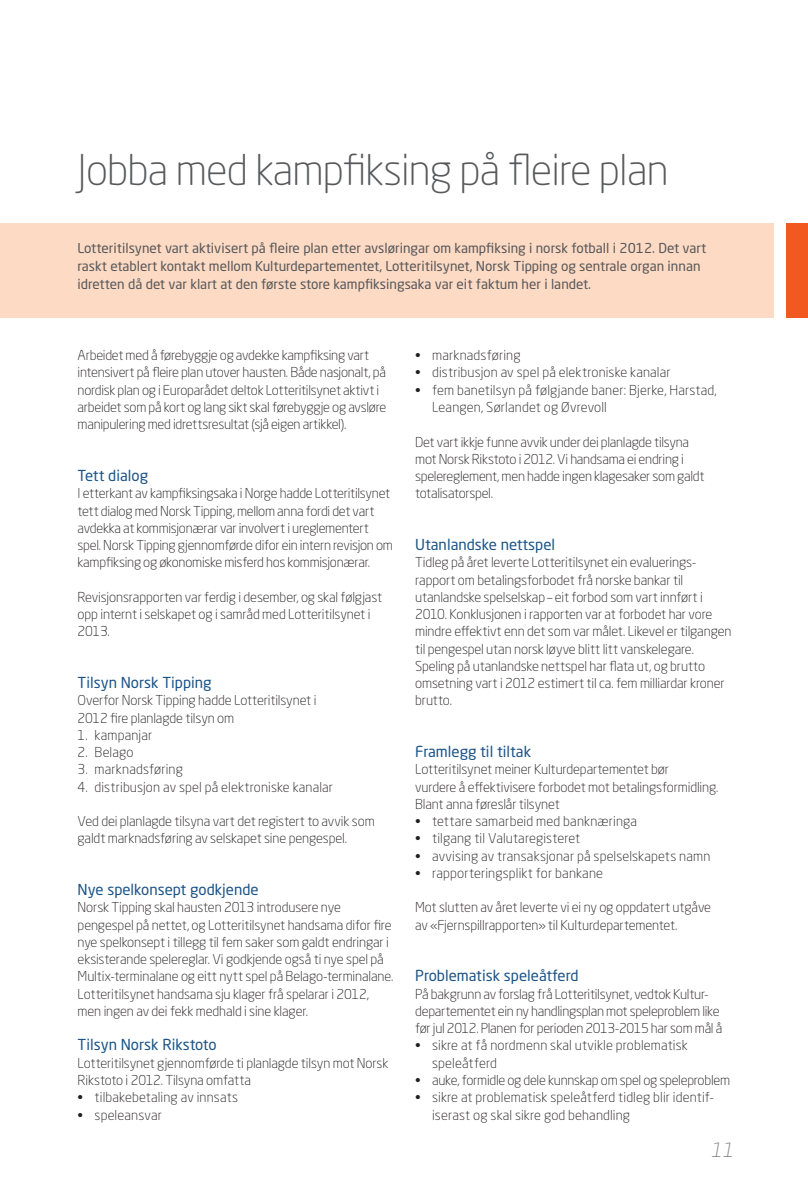
<style>
.page{position:relative;width:808px;height:1191px;background:#fff}
.page>*{position:absolute;margin:0;border:0;box-sizing:border-box;transform-origin:0 0}
.t1{font:300 42px "Neo Sans Std";letter-spacing:-.02em;color:#57585a}
.t2{font:italic 300 19.5px "Neo Sans Std";color:#808285}
.t3{font:15px "Neo Sans Std";color:#1d5487}
.t4{font:300 13.5px/17.2px "Neo Sans Std";letter-spacing:-.01em;color:#231f20}
.t5{font:300 13.5px/17.2px "Neo Sans Std";letter-spacing:.01em;color:#231f20}
.t6{font:13.5px/18px "Neo Sans Std";color:#57585a}
.t7{font:300 13.5px "Neo Sans Std";letter-spacing:.015em;color:#231f20}
</style>
<div class="page">
<div style="left:0;top:223px;width:774px;height:94px;background:#fddac4"></div>
<div style="left:787px;top:223px;width:21px;height:94px;background:#f15921"></div>
<h1 class="t1" style="left:78px;top:145px;width:592px">Jobba med kampfiksing på fleire plan</h1>
<p class="t6" style="left:78px;top:239px;width:630px">Lotteritilsynet vart aktivisert på fleire plan etter avsløringar om kampfiksing i norsk fotball i 2012. Det vart raskt etablert kontakt mellom Kulturdepartementet, Lotteritilsynet, Norsk Tipping og sentrale organ innan idretten då det var klart at den første store kampfiksingsaka var eit faktum her i landet.</p>
<p class="t4" style="left:78px;top:346px;width:310px">Arbeidet med å førebyggje og avdekke kampfiksing vart intensivert på fleire plan utover hausten. Både nasjonalt, på nordisk plan og i Europarådet deltok Lotteritilsynet aktivt i arbeidet som på kort og lang sikt skal førebyggje og avsløre manipulering med idrettsresultat (sjå eigen artikkel).</p>
<p class="t3" style="left:78px;top:466px;width:72px">Tett dialog</p>
<p class="t4" style="left:78px;top:484px;width:317px">I etterkant av kampfiksingsaka i Norge hadde Lotteritilsynet tett dialog med Norsk Tipping, mellom anna fordi det vart avdekka at kommisjonærar var involvert i ureglementert spel. Norsk Tipping gjennomførde difor ein intern revisjon om kampfiksing og økonomiske misferd hos kommisjonærar.</p>
<p class="t4" style="left:78px;top:588px;width:306px">Revisjonsrapporten var ferdig i desember, og skal følgjast opp internt i selskapet og i samråd med Lotteritilsynet i<br>2013.</p>
<p class="t3" style="left:78px;top:673px;width:135px">Tilsyn Norsk Tipping</p>
<p class="t4" style="left:78px;top:691px;width:240px">Overfor Norsk Tipping hadde Lotteritilsynet i<br>2012 fire planlagde tilsyn om</p>
<p class="t7" style="left:78px;top:727px;width:76px">1. kampanjar</p>
<p class="t4" style="left:78px;top:743px;width:57px">2. Belago</p>
<p class="t5" style="left:78px;top:760px;width:107px">3. marknadsføring</p>
<p class="t5" style="left:78px;top:778px;width:257px">4. distribusjon av spel på elektroniske kanalar</p>
<p class="t4" style="left:78px;top:812px;width:299px">Ved dei planlagde tilsyna vart det registert to avvik som galdt marknadsføring av selskapet sine pengespel.</p>
<p class="t3" style="left:78px;top:880px;width:183px">Nye spelkonsept godkjende</p>
<p class="t4" style="left:78px;top:898px;width:317px">Norsk Tipping skal hausten 2013 introdusere nye pengespel på nettet, og Lotteritilsynet handsama difor fire nye spelkonsept i tillegg til fem saker som galdt endringar i eksisterande spelereglar. Vi godkjende også ti nye spel på Multix-terminalane og eitt nytt spel på Belago-terminalane.<br>Lotteritilsynet handsama sju klager frå spelarar i 2012, men ingen av dei fekk medhald i sine klager.</p>
<p class="t3" style="left:78px;top:1035px;width:141px">Tilsyn Norsk Rikstoto</p>
<p class="t4" style="left:78px;top:1054px;width:312px">Lotteritilsynet gjennomførde ti planlagde tilsyn mot Norsk<br>Rikstoto i 2012. Tilsyna omfatta</p>
<p class="t4" style="left:78px;top:1088px;width:162px">• tilbakebetaling av innsats</p>
<p class="t5" style="left:78px;top:1105px;width:86px">• speleansvar</p>
<p class="t5" style="left:415px;top:346px;width:107px">• marknadsføring</p>
<p class="t5" style="left:415px;top:364px;width:257px">• distribusjon av spel på elektroniske kanalar</p>
<p class="t5" style="left:432px;top:381px;width:286px;text-indent:-17px">• fem banetilsyn på følgjande baner: Bjerke, Harstad,<br>Leangen, Sørlandet og Øvrevoll</p>
<p class="t4" style="left:415px;top:433px;width:291px">Det vart ikkje funne avvik under dei planlagde tilsyna mot Norsk Rikstoto i 2012. Vi handsama ei endring i spelereglement, men hadde ingen klagesaker som galdt totalisatorspel.</p>
<p class="t3" style="left:415px;top:535px;width:142px">Utanlandske nettspel</p>
<p class="t4" style="left:415px;top:553px;width:318px">Tidleg på året leverte Lotteritilsynet ein evaluerings&shy;rapport om betalingsforbodet frå norske bankar til utanlandske spelselskap – eit forbod som vart innført i 2010. Konklusjonen i rapporten var at forbodet har vore mindre effektivt enn det som var målet. Likevel er tilgangen til pengespel utan norsk løyve blitt litt vanskelegare.<br>Speling på utanlandske nettspel har flata ut, og brutto omsetning vart i 2012 estimert til ca. fem milliardar kroner brutto.</p>
<p class="t3" style="left:415px;top:742px;width:118px">Framlegg til tiltak</p>
<p class="t4" style="left:415px;top:760px;width:305px">Lotteritilsynet meiner Kulturdepartementet bør<br>vurdere å effektivisere forbodet mot betalingsformidling.<br>Blant anna føreslår tilsynet</p>
<p class="t7" style="left:415px;top:813px;width:223px">• tettare samarbeid med banknæringa</p>
<p class="t4" style="left:415px;top:829px;width:167px">• tilgang til Valutaregisteret</p>
<p class="t5" style="left:415px;top:847px;width:297px">• avvising av transaksjonar på spelselskapets namn</p>
<p class="t7" style="left:415px;top:865px;width:189px">• rapporteringsplikt for bankane</p>
<p class="t4" style="left:415px;top:898px;width:297px">Mot slutten av året leverte vi ei ny og oppdatert utgåve av «Fjernspillrapporten» til Kulturdepartementet.</p>
<p class="t3" style="left:415px;top:966px;width:165px">Problematisk speleåtferd</p>
<p class="t4" style="left:415px;top:985px;width:309px">På bakgrunn av forslag frå Lotteritilsynet, vedtok Kultur&shy;departementet ein ny handlingsplan mot speleproblem like før jul 2012. Planen for perioden 2013-2015 har som mål å</p>
<p class="t5" style="left:432px;top:1036px;width:257px;text-indent:-17px">• sikre at få nordmenn skal utvikle problematisk speleåtferd</p>
<p class="t4" style="left:415px;top:1071px;width:316px">• auke, formidle og dele kunnskap om spel og speleproblem</p>
<p class="t5" style="left:432px;top:1088px;width:283px;text-indent:-17px">• sikre at problematisk speleåtferd tidleg blir identif&shy;iserast og skal sikre god behandling</p>
<h2 class="t2" style="left:711px;top:1138px;width:28px">11</h2>
</div>
